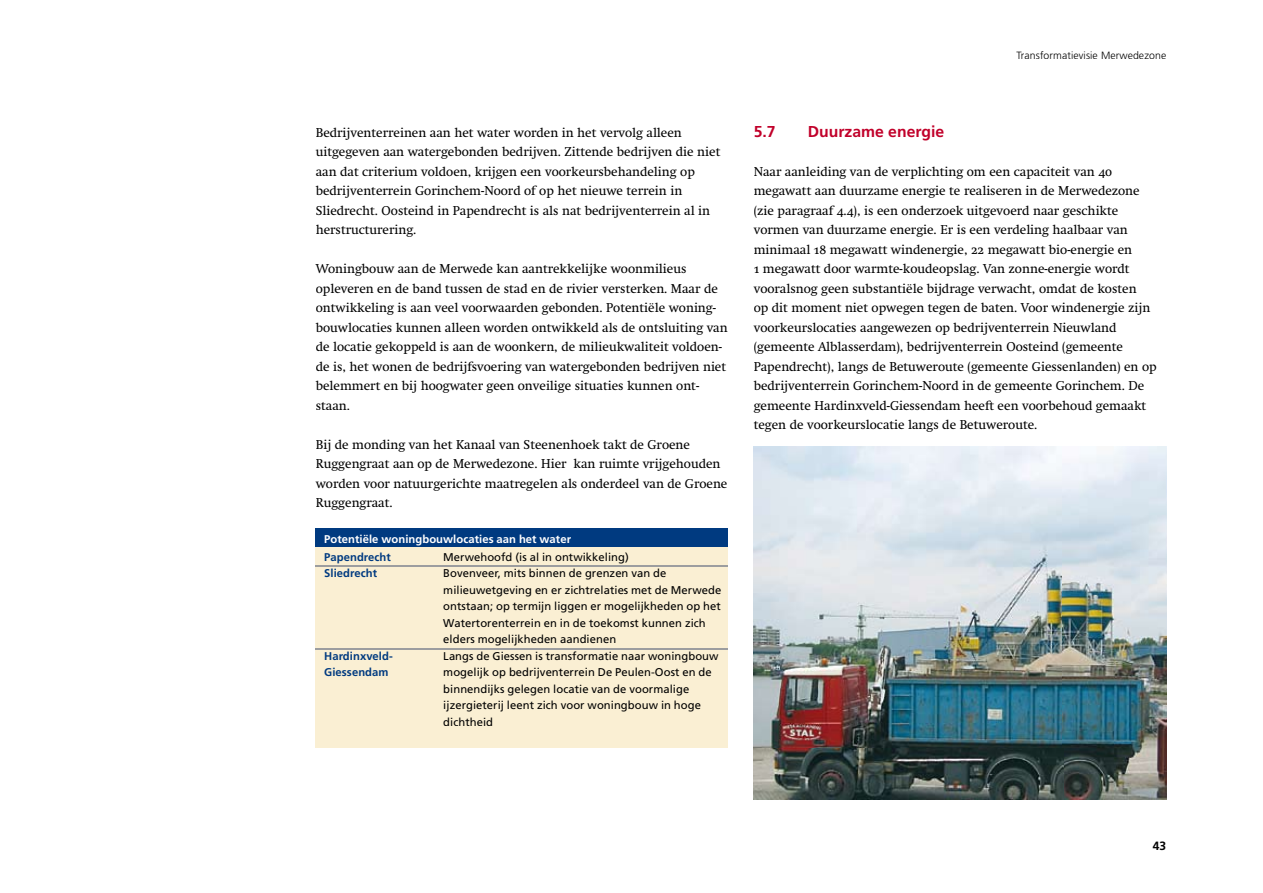
<style>
.page{position:relative;width:1263px;height:893px;background:#fff}
.page>*{position:absolute;margin:0;border:0;box-sizing:border-box;transform-origin:0 0}
.t1{font:700 15.75px "Frutiger LT Std";color:#c1002a}
.t2{font:12.75px/19.5px "Swift Os F";color:#000}
.t3{font:700 12px "Frutiger LT Std";color:#000}
.t4{font:11.25px/16.5px "Frutiger LT Std";letter-spacing:.005em;color:#000}
.t5{font:700 11.25px "Frutiger LT Std";letter-spacing:.005em;color:#003a80}
.t6{font:700 11.25px "Frutiger LT Std";letter-spacing:.005em;color:#fff}
.t7{font:300 10.5px "Frutiger LT Std";letter-spacing:.01em;color:#000}
</style>
<div class="page">
<img style="left:753px;top:446px;width:413px;height:354px">
<div style="left:316px;top:534px;width:412px;height:213px;background:#faefd3"></div>
<div style="left:316px;top:529px;width:412px;height:18px;background:#003a80"></div>
<hr style="left:316px;top:566px;width:412px;height:1px;background:#9c9d9f">
<hr style="left:316px;top:648px;width:412px;height:1px;background:#9c9d9f">
<p class="t7" style="left:1016px;top:49px;width:151px">Transformatievisie Merwedezone</p>
<p class="t2" style="left:316px;top:123px;width:406px">Bedrijventerreinen aan het water worden in het vervolg alleen uitgegeven aan watergebonden bedrijven. Zittende bedrijven die niet aan dat criterium voldoen, krijgen een voorkeursbehandeling op bedrijventerrein Gorinchem-Noord of op het nieuwe terrein in Sliedrecht. Oosteind in Papendrecht is als nat bedrijventerrein al in herstructurering.</p>
<p class="t2" style="left:316px;top:259px;width:413px">Woningbouw aan de Merwede kan aantrekkelijke woonmilieus opleveren en de band tussen de stad en de rivier versterken. Maar de ontwikkeling is aan veel voorwaarden gebonden. Potentiële woning&shy;bouwlocaties kunnen alleen worden ontwikkeld als de ontsluiting van de locatie gekoppeld is aan de woonkern, de milieukwaliteit voldoen&shy;de is, het wonen de bedrijfsvoering van watergebonden bedrijven niet belemmert en bij hoogwater geen onveilige situaties kunnen ont&shy;staan.</p>
<p class="t2" style="left:316px;top:435px;width:413px">Bij de monding van het Kanaal van Steenenhoek takt de Groene Ruggengraat aan op de Merwedezone. Hier kan ruimte vrijgehouden worden voor natuurgerichte maatregelen als onderdeel van de Groene Ruggengraat.</p>
<p class="t6" style="left:324px;top:532px;width:248px">Potentiële woningbouwlocaties aan het water</p>
<p class="t5" style="left:324px;top:550px;width:68px">Papendrecht</p>
<p class="t4" style="left:443px;top:548px;width:187px">Merwehoofd (is al in ontwikkeling)</p>
<p class="t5" style="left:324px;top:566px;width:54px">Sliedrecht</p>
<p class="t4" style="left:443px;top:565px;width:279px">Bovenveer, mits binnen de grenzen van de milieuwet geving en er zichtrelaties met de Merwede ontstaan; op termijn liggen er mogelijkheden op het Watertorenterrein en in de toekomst kunnen zich elders mogelijkheden aandienen</p>
<p class="t5" style="left:324px;top:649px;width:70px">Hardinxveld-</p>
<p class="t4" style="left:443px;top:647px;width:277px">Langs de Giessen is transformatie naar woningbouw</p>
<p class="t5" style="left:324px;top:665px;width:66px">Giessendam</p>
<p class="t4" style="left:443px;top:664px;width:270px">mogelijk op bedrijventerrein De Peulen-Oost en de binnen dijks gelegen locatie van de voormalige ijzer gieterij leent zich voor woningbouw in hoge dichtheid</p>
<p class="t1" style="left:754px;top:123px;width:23px">5.7</p>
<p class="t1" style="left:808px;top:123px;width:138px">Duurzame energie</p>
<p class="t2" style="left:754px;top:162px;width:404px">Naar aanleiding van de verplichting om een capaciteit van 40 megawatt aan duurzame energie te realiseren in de Merwedezone (zie paragraaf 4.4), is een onderzoek uitgevoerd naar geschikte vormen van duurzame energie. Er is een verdeling haalbaar van minimaal 18 megawatt windenergie, 22 megawatt bio-energie en<br>1 megawatt door warmte-koudeopslag. Van zonne-energie wordt vooralsnog geen substantiële bijdrage verwacht, omdat de kosten<br>op dit moment niet opwegen tegen de baten. Voor windenergie zijn voorkeurslocaties aangewezen op bedrijventerrein Nieuwland (gemeente Alblasserdam), bedrijventerrein Oosteind (gemeente Papendrecht), langs de Betuweroute (gemeente Giessenlanden) en op bedrijventerrein Gorinchem-Noord in de gemeente Gorinchem. De gemeente Hardinxveld-Giessendam heeft een voorbehoud gemaakt tegen de voorkeurslocatie langs de Betuweroute.</p>
<p class="t3" style="left:1153px;top:839px;width:15px">43</p>
</div>
